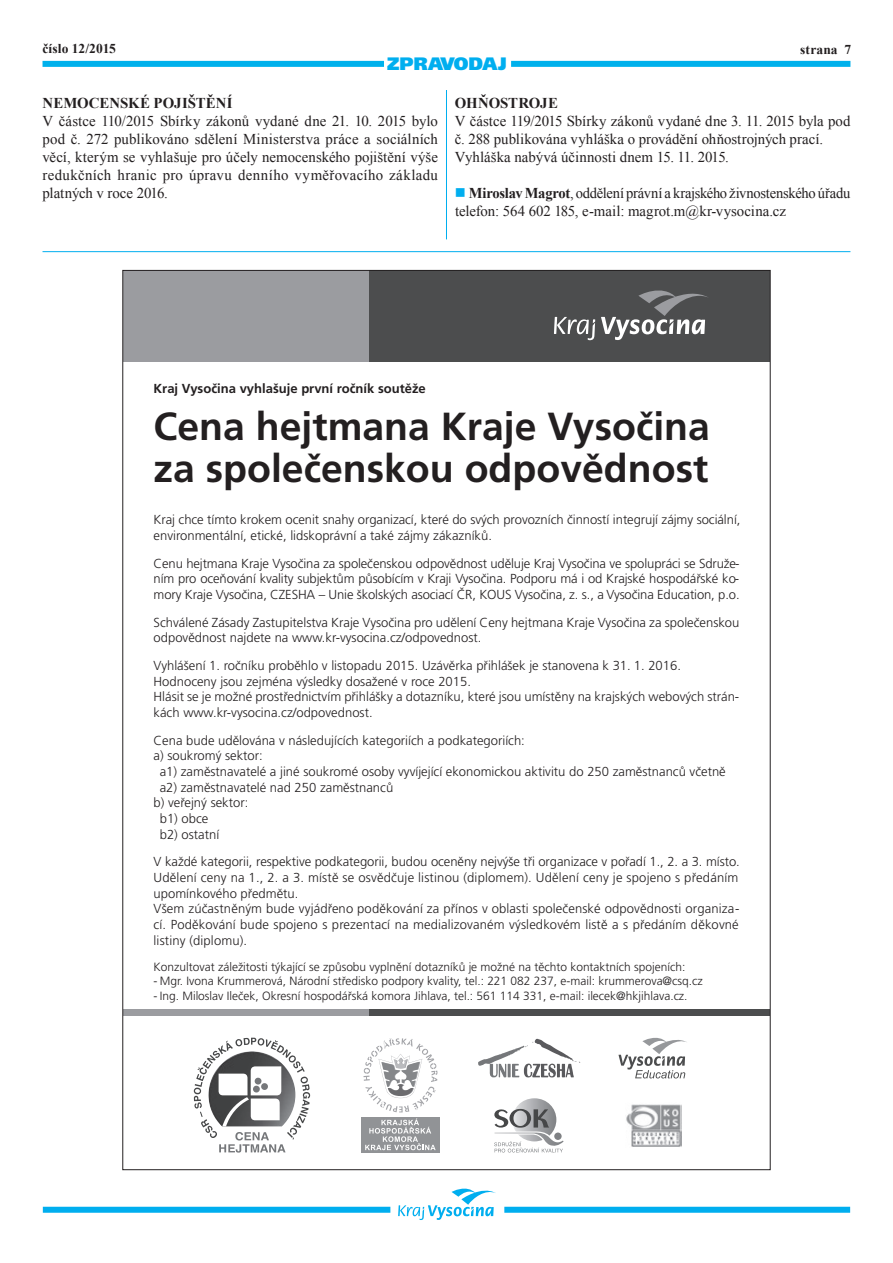
<style>
.page{position:relative;width:893px;height:1263px;background:#fff}
.page>*{position:absolute;margin:0;border:0;box-sizing:border-box;transform-origin:0 0}
.t1{font:700 39.15px/41.4px "Frutiger CE";color:#231f20}
.t2{font:900 18px "Frutiger CE";color:#00aeef}
.t3{font:15px/18px "Times New Roman";letter-spacing:-.005em;color:#231f20}
.t4{font:700 15px "Times New Roman";color:#231f20}
.t5{font:700 13.5px "Times New Roman";letter-spacing:.005em;color:#231f20}
.t6{font:300 13.05px/15.6px "Frutiger CE";color:#231f20}
.t7{font:700 13.05px "Frutiger CE";color:#231f20}
.t8{font:300 12px "Frutiger CE";color:#231f20}
.s1{color:#00aeef}
.s2{font-weight:700}
</style>
<div class="page">
<div style="left:43px;top:61px;width:341px;height:6px;background:#00b1ec"></div>
<div style="left:511px;top:61px;width:339px;height:6px;background:#00b1ec"></div>
<div style="left:43px;top:1207px;width:347px;height:6px;background:#00aeef"></div>
<div style="left:504px;top:1207px;width:346px;height:6px;background:#00aeef"></div>
<svg style="left:398px;top:1188px;width:98px;height:32px"></svg>
<hr style="left:446px;top:90px;width:1px;height:149px;background:#00aeef">
<div style="left:123px;top:270px;width:246px;height:92px;background:#9b9ca0"></div>
<div style="left:123px;top:1009px;width:246px;height:6px;background:#9b9ca0"></div>
<div style="left:369px;top:270px;width:401px;height:92px;background:#4c4d4e"></div>
<div style="left:369px;top:1009px;width:401px;height:6px;background:#4c4d4e"></div>
<svg style="left:601px;top:290px;width:106px;height:50px"></svg>
<svg style="left:554px;top:317px;width:41px;height:23px"></svg>
<svg style="left:194px;top:1038px;width:116px;height:114px"></svg>
<svg style="left:478px;top:1039px;width:102px;height:38px"></svg>
<img style="left:626px;top:1104px;width:55px;height:43px">
<svg style="left:494px;top:1098px;width:70px;height:54px"></svg>
<svg style="left:619px;top:1037px;width:68px;height:41px"></svg>
<div style="left:361px;top:1117px;width:79px;height:35px;background:#919396"></div>
<svg style="left:363px;top:1038px;width:75px;height:74px"></svg>
<svg style="left:365px;top:1118px;width:71px;height:32px"></svg>
<hr style="left:43px;top:251px;width:807px;height:1px;background:#00aeef">
<p class="t5" style="left:43px;top:39px;width:75px">číslo 12/2015</p>
<p class="t5" style="left:800px;top:40px;width:52px">strana 7</p>
<h2 class="t2" style="left:387px;top:52px;width:121px">ZPRAVODAJ</h2>
<p class="t4" style="left:43px;top:92px;width:191px">NEMOCENSKÉ POJIŠTĚNÍ</p>
<p class="t3" style="left:43px;top:112px;width:397px;text-align:justify">V částce 110/2015 Sbírky zákonů vydané dne 21. 10. 2015 bylo pod č. 272 publikováno sdělení Ministerstva práce a sociálních věcí, kterým se vyhlašuje pro účely nemocenského pojištění výše redukčních hranic pro úpravu denního vyměřovacího základu platných v roce 2016.</p>
<p class="t4" style="left:455px;top:92px;width:104px">OHŇOSTROJE</p>
<p class="t3" style="left:455px;top:112px;width:397px">V částce 119/2015 Sbírky zákonů vydané dne 3. 11. 2015 byla pod č. 288 publikována vyhláška o provádění ohňostrojných prací.<br>Vyhláška nabývá účinnosti dnem 15. 11. 2015.</p>
<p class="t3" style="left:455px;top:184px;width:397px"><span class="s1">■</span> <span class="s2">Miroslav Magrot</span>, oddělení právní a krajského živnostenského úřadu telefon: 564 602 185, e-mail: magrot.m@kr-vysocina.cz</p>
<p class="t7" style="left:154px;top:381px;width:274px">Kraj Vysočina vyhlašuje první ročník soutěže</p>
<h1 class="t1" style="left:154px;top:406px;width:558px">Cena hejtmana Kraje Vysočina za společenskou odpovědnost</h1>
<p class="t6" style="left:154px;top:512px;width:588px">Kraj chce tímto krokem ocenit snahy organizací, které do svých provozních činností integrují zájmy sociální, environmentální, etické, lidskoprávní a také zájmy zákazníků.</p>
<p class="t6" style="left:154px;top:555px;width:587px;text-align:justify">Cenu hejtmana Kraje Vysočina za společenskou odpovědnost uděluje Kraj Vysočina ve spolupráci se Sdruže&shy;ním pro oceňování kvality subjektům působícím v Kraji Vysočina. Podporu má i od Krajské hospodářské ko&shy;mory Kraje Vysočina, CZESHA – Unie školských asociací ČR, KOUS Vysočina, z. s., a Vysočina Education, p.o.</p>
<p class="t6" style="left:154px;top:614px;width:587px">Schválené Zásady Zastupitelstva Kraje Vysočina pro udělení Ceny hejtmana Kraje Vysočina za společenskou odpovědnost najdete na www.kr-vysocina.cz/odpovednost.</p>
<p class="t6" style="left:154px;top:658px;width:587px">Vyhlášení 1. ročníku proběhlo v listopadu 2015. Uzávěrka přihlášek je stanovena k 31. 1. 2016.<br>Hodnoceny jsou zejména výsledky dosažené v roce 2015.<br>Hlásit se je možné prostřednictvím přihlášky a dotazníku, které jsou umístěny na krajských webových strán&shy;kách www.kr-vysocina.cz/odpovednost.</p>
<p class="t6" style="left:154px;top:732px;width:373px">Cena bude udělována v následujících kategoriích a podkategoriích:</p>
<p class="t6" style="left:154px;top:748px;width:111px">a) soukromý sektor:</p>
<p class="t6" style="left:160px;top:764px;width:568px">a1) zaměstnavatelé a jiné soukromé osoby vyvíjející ekonomickou aktivitu do 250 zaměstnanců včetně</p>
<p class="t6" style="left:160px;top:779px;width:235px">a2) zaměstnavatelé nad 250 zaměstnanců</p>
<p class="t6" style="left:154px;top:795px;width:96px">b) veřejný sektor:</p>
<p class="t6" style="left:160px;top:811px;width:50px">b1) obce</p>
<p class="t6" style="left:160px;top:826px;width:61px">b2) ostatní</p>
<p class="t6" style="left:154px;top:854px;width:588px">V každé kategorii, respektive podkategorii, budou oceněny nejvýše tři organizace v pořadí 1., 2. a 3. místo.<br>Udělení ceny na 1., 2. a 3. místě se osvědčuje listinou (diplomem). Udělení ceny je spojeno s předáním upomínkového předmětu.<br>Všem zúčastněným bude vyjádřeno poděkování za přínos v oblasti společenské odpovědnosti organiza&shy;cí. Poděkování bude spojeno s prezentací na medializovaném výsledkovém listě a s předáním děkovné listiny (diplomu).</p>
<p class="t8" style="left:154px;top:960px;width:533px">Konzultovat záležitosti týkající se způsobu vyplnění dotazníků je možné na těchto kontaktních spojeních:</p>
<p class="t8" style="left:154px;top:974px;width:551px">- Mgr. Ivona Krummerová, Národní středisko podpory kvality, tel.: 221 082 237, e-mail: krummerova@csq.cz</p>
<p class="t8" style="left:154px;top:988px;width:535px">- Ing. Miloslav Ileček, Okresní hospodářská komora Jihlava, tel.: 561 114 331, e-mail: ilecek@hkjihlava.cz.</p>
</div>
